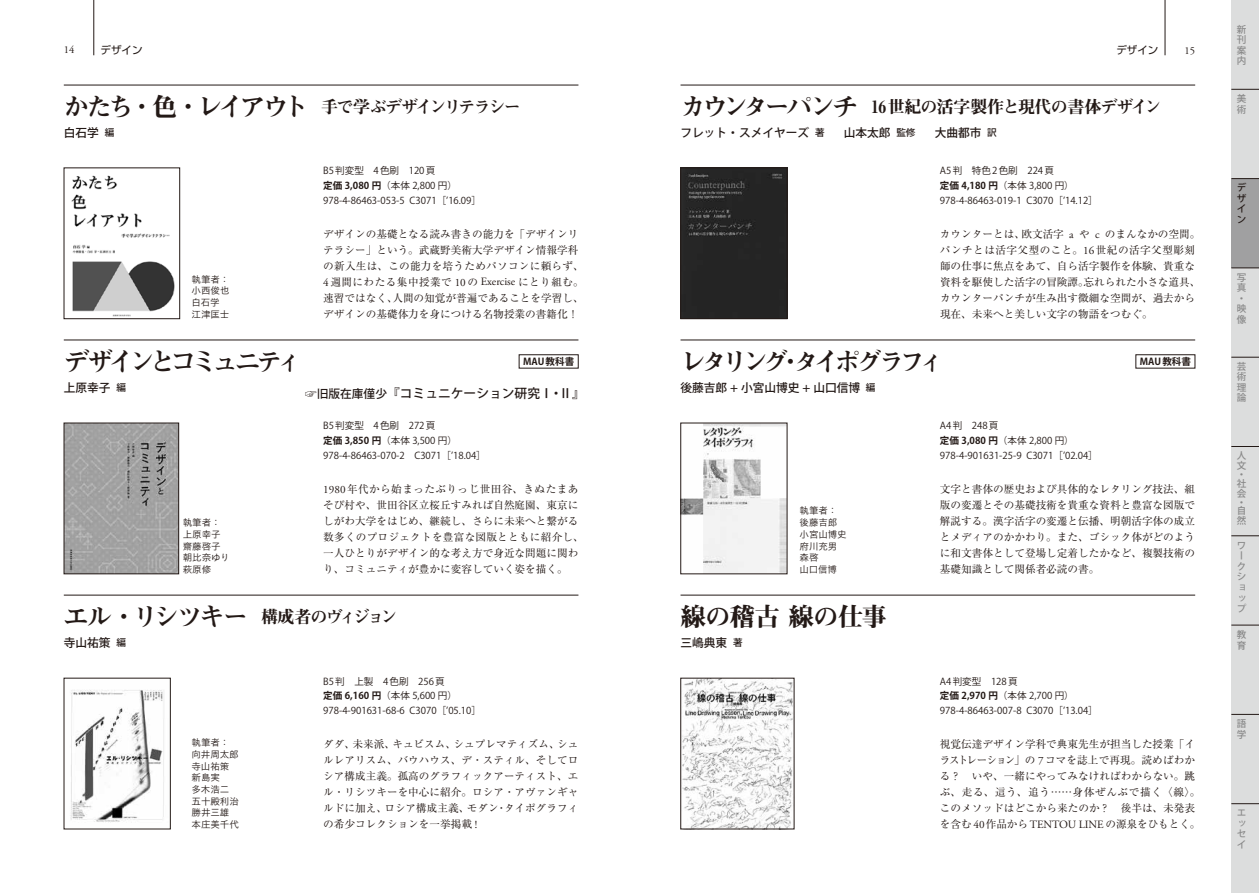
<style>
.page{position:relative;width:1259px;height:893px;background:#fff}
.page>*{position:absolute;margin:0;border:0;box-sizing:border-box;transform-origin:0 0}
.t1{font:25.5px "Midashi Min Pro MA31";letter-spacing:-.175em;color:#231916}
.t2{font:25.5px "Midashi Min Pro MA31";letter-spacing:-.03em;color:#231916}
.t3{font:16.95px "Midashi Min Pro MA31";letter-spacing:-.06em;color:#231916}
.t4{font:16.95px "Midashi Min Pro MA31";letter-spacing:-.1em;color:#231916}
.t5{font:16.95px "Midashi Min Pro MA31";letter-spacing:-.13em;color:#231916}
.t6{font:500 12.75px "Koz Go Pro";color:#231916}
.t7{font:500 11.7px "Koz Go Pro";color:#231916}
.t8{font:10.65px/15.9px "Ryumin Pro";color:#231916}
.t9{font:10.65px "Adobe Garamond Pro";color:#231916}
.t10{font:10.5px "Shin Go Pro";color:#231916}
.t11{font:9.6px/14.9px "Koz Go Pro";color:#231916}
.t12{font:9.6px/11.7px "Koburina Go Std W3";letter-spacing:-.015em;color:#231916}
.t13{font:500 9.6px/10.5px "Koz Go Pro";color:#898989}
.t14{font:700 9.6px "Koz Go Pro";color:#231916}
.t15{font:500 9.6px/10.5px "Koz Go Pro";color:#231916;text-align:justify}
.s1{font-size:25.5px}
.s2{font-size:9.6px}
.s3{font-weight:700}
.s4{font-family:"Adobe Garamond Pro";font-size:11.1px}
.s5{font-size:11.7px}
</style>
<div class="page">
<hr style="left:64px;top:85px;width:514px;height:1px;background:#231916">
<hr style="left:680px;top:85px;width:515px;height:1px;background:#231916">
<hr style="left:64px;top:340px;width:514px;height:1px;background:#231916">
<hr style="left:680px;top:340px;width:515px;height:1px;background:#231916">
<hr style="left:64px;top:595px;width:514px;height:1px;background:#231916">
<hr style="left:680px;top:595px;width:515px;height:1px;background:#231916">
<hr style="left:94px;top:0;width:1px;height:55px;background:#231916">
<hr style="left:1164px;top:0;width:1px;height:55px;background:#231916">
<div style="left:1231px;top:179px;width:28px;height:89px;background:#a0a0a1"></div>
<div style="left:1231px;top:90px;width:28px;height:89px;background:#dcdddd"></div>
<div style="left:1231px;top:0;width:28px;height:90px;background:#dcdddd"></div>
<div style="left:1231px;top:268px;width:28px;height:89px;background:#dcdddd"></div>
<div style="left:1231px;top:357px;width:28px;height:89px;background:#dcdddd"></div>
<div style="left:1231px;top:446px;width:28px;height:90px;background:#dcdddd"></div>
<div style="left:1231px;top:536px;width:28px;height:89px;background:#dcdddd"></div>
<div style="left:1231px;top:625px;width:28px;height:89px;background:#dcdddd"></div>
<div style="left:1231px;top:714px;width:28px;height:90px;background:#dcdddd"></div>
<div style="left:1231px;top:804px;width:28px;height:89px;background:#dcdddd"></div>
<svg style="left:1231px;top:268px;width:28px;height:1px"></svg>
<svg style="left:1231px;top:357px;width:28px;height:1px"></svg>
<svg style="left:1231px;top:446px;width:28px;height:1px"></svg>
<svg style="left:1231px;top:535px;width:28px;height:1px"></svg>
<svg style="left:1231px;top:625px;width:28px;height:1px"></svg>
<svg style="left:1231px;top:714px;width:28px;height:1px"></svg>
<svg style="left:1231px;top:803px;width:28px;height:1px"></svg>
<svg style="left:1231px;top:178px;width:28px;height:1px"></svg>
<svg style="left:1231px;top:89px;width:28px;height:1px"></svg>
<img style="left:66px;top:425px;width:111px;height:147px">
<div style="left:64px;top:423px;width:115px;height:151px;border:1px solid #231916"></div>
<img style="left:71px;top:175px;width:104px;height:142px">
<div style="left:64px;top:168px;width:116px;height:151px;border:1px solid #231916"></div>
<img style="left:70px;top:690px;width:94px;height:133px">
<div style="left:64px;top:678px;width:107px;height:151px;border:1px solid #231916"></div>
<img style="left:682px;top:170px;width:103px;height:147px">
<div style="left:680px;top:168px;width:107px;height:151px;border:1px solid #231916"></div>
<img style="left:682px;top:680px;width:110px;height:147px">
<div style="left:680px;top:678px;width:114px;height:151px;border:1px solid #231916"></div>
<img style="left:682px;top:425px;width:103px;height:147px">
<div style="left:680px;top:423px;width:107px;height:151px;border:1px solid #231916"></div>
<p class="t9" style="left:64px;top:43px;width:12px">14</p>
<p class="t10" style="left:101px;top:41px;width:43px">デザイン</p>
<p class="t10" style="left:1116px;top:41px;width:43px">デザイン</p>
<p class="t9" style="left:1184px;top:44px;width:12px">15</p>
<h2 class="t4" style="left:64px;top:93px;width:458px"><span class="s1">かたち・色・レイアウト</span> 手で学ぶデザインリテラシー</h2>
<p class="t7" style="left:64px;top:125px;width:52px">白石学 <span class="s2">編</span></p>
<p class="t12" style="left:191px;top:273px;width:40px">執筆者：小西俊也白石学江津匡士</p>
<p class="t11" style="left:323px;top:164px;width:159px">B5 判変型　4 色刷　120 頁<br><span class="s3">定価 3,080 円</span>（本体 2,800 円）<br>978-4-86463-053-5 C3071［’16.09］</p>
<p class="t8" style="left:323px;top:225px;width:262px">デザインの基礎となる読み書きの能力を「デザインリテラシー」という。武蔵野美術大学デザイン情報学科の新入生は、この能力を培うためパソコンに頼らず、<br><span class="s4">4</span>週間にわたる集中授業で <span class="s4">10</span>の <span class="s4">Exercise</span> にとり組む。速習ではなく、人間の知覚が普遍であることを学習し、デザインの基礎体力を身につける名物授業の書籍化！</p>
<h1 class="t1" style="left:64px;top:342px;width:240px">デザインとコミュニティ</h1>
<p class="t7" style="left:64px;top:380px;width:64px">上原幸子 <span class="s2">編</span></p>
<p class="t12" style="left:183px;top:517px;width:49px">執筆者：上原幸子齋藤啓子朝比奈ゆり萩原修</p>
<p class="t14" style="left:523px;top:355px;width:53px">MAU 教科書</p>
<p class="t6" style="left:305px;top:385px;width:281px"><span class="s5">☞旧版在庫僅少</span>『コミュニケーション研究Ⅰ・Ⅱ』</p>
<p class="t11" style="left:323px;top:419px;width:164px">B5 判変型　4 色刷　272 頁<br><span class="s3">定価 3,850 円</span>（本体 3,500 円）<br>978-4-86463-070-2　C3071［’18.04］</p>
<p class="t8" style="left:323px;top:480px;width:262px"><span class="s4">1980</span>年代から始まったぶりっじ世田谷、きぬたまあそび村や、世田谷区立桜丘すみれば自然庭園、東京にしがわ大学をはじめ、継続し、さらに未来へと繋がる数多くのプロジェクトを豊富な図版とともに紹介し、一人ひとりがデザイン的な考え方で身近な問題に関わり、コミュニティが豊かに変容していく姿を描く。</p>
<h2 class="t5" style="left:64px;top:604px;width:335px"><span class="s1">エル・リシツキー</span> 構成者のヴィジョン</h2>
<p class="t7" style="left:64px;top:635px;width:64px">寺山祐策 <span class="s2">編</span></p>
<p class="t12" style="left:191px;top:737px;width:49px">執筆者：向井周太郎寺山祐策新島実<br>多木浩二五十殿利治勝井三雄本庄美千代</p>
<p class="t11" style="left:323px;top:674px;width:159px">B5 判　上製　4 色刷　256 頁<br><span class="s3">定価 6,160 円</span>（本体 5,600 円）<br>978-4-901631-68-6 C3070［’05.10］</p>
<p class="t8" style="left:323px;top:735px;width:257px;text-align:justify">ダダ、未来派、キュビスム、シュプレマティズム、シュルレアリスム、バウハウス、デ・スティル、そしてロシア構成主義。孤高のグラフィックアーティスト、エル・リシツキーを中心に紹介。ロシア・アヴァンギャルドに加え、ロシア構成主義、モダン・タイポグラフィの希少コレクションを一挙掲載 <span class="s4">!</span></p>
<h2 class="t3" style="left:680px;top:93px;width:482px"><span class="s1">カウンターパンチ</span> 16世紀の活字製作と現代の書体デザイン</h2>
<p class="t7" style="left:680px;top:125px;width:318px">フレット・スメイヤーズ <span class="s2">著　　</span>山本太郎 <span class="s2">監修　　</span>大曲都市 <span class="s2">訳</span></p>
<p class="t11" style="left:940px;top:164px;width:159px">A5 判　特色 2 色刷　224 頁<br><span class="s3">定価 4,180 円</span>（本体 3,800 円）<br>978-4-86463-019-1 C3070［’14.12］</p>
<p class="t8" style="left:940px;top:225px;width:262px">カウンターとは、欧文活字 <span class="s4">a</span> や <span class="s4">c</span> のまんなかの空間。パンチとは活字父型のこと。<span class="s4">16</span>世紀の活字父型彫刻師の仕事に焦点をあて、自ら活字製作を体験、貴重な資料を駆使した活字の冒険譚。忘れられた小さな道具、カウンターパンチが生み出す微細な空間が、過去から現在、未来へと美しい文字の物語をつむぐ。</p>
<h1 class="t1" style="left:680px;top:342px;width:265px">レタリング・タイポグラフィ</h1>
<p class="t7" style="left:680px;top:380px;width:196px">後藤吉郎 + 小宮山博史 + 山口信博 <span class="s2">編</span></p>
<p class="t14" style="left:1139px;top:355px;width:53px">MAU 教科書</p>
<p class="t12" style="left:799px;top:505px;width:49px">執筆者：後藤吉郎小宮山博史府川充男森啓<br>山口信博</p>
<h1 class="t2" style="left:680px;top:597px;width:208px">線の稽古 線の仕事</h1>
<p class="t7" style="left:680px;top:635px;width:64px">三嶋典東 <span class="s2">著</span></p>
<p class="t11" style="left:940px;top:419px;width:159px">A4 判　248 頁<br><span class="s3">定価 3,080 円</span>（本体 2,800 円）<br>978-4-901631-25-9 C3071［’02.04］</p>
<p class="t8" style="left:940px;top:480px;width:257px;text-align:justify">文字と書体の歴史および具体的なレタリング技法、組版の変遷とその基礎技術を貴重な資料と豊富な図版で解説する。漢字活字の変遷と伝播、明朝活字体の成立とメディアのかかわり。また、ゴシック体がどのように和文書体として登場し定着したかなど、複製技術の基礎知識として関係者必読の書。</p>
<p class="t11" style="left:940px;top:674px;width:159px">A4 判変型　128 頁<br><span class="s3">定価 2,970 円</span>（本体 2,700 円）<br>978-4-86463-007-8 C3070［’13.04］</p>
<p class="t8" style="left:940px;top:735px;width:262px">視覚伝達デザイン学科で典東先生が担当した授業「イラストレーション」の <span class="s4">7</span>コマを誌上で再現。読めばわかる？　いや、一緒にやってみなければわからない。跳ぶ、走る、這う、追う……身体ぜんぶで描く〈線〉。このメソッドはどこから来たのか？　後半は、未発表を含む <span class="s4">40</span>作品から <span class="s4">TENTOU LINE</span> の源泉をひもとく。</p>
<p class="t13" style="left:1236px;top:24px;width:11px;text-align:justify">新刊案内</p>
<p class="t13" style="left:1236px;top:94px;width:11px">美術</p>
<p class="t15" style="left:1236px;top:183px;width:11px">デザイン</p>
<p class="t13" style="left:1236px;top:272px;width:11px">写真・映像</p>
<p class="t13" style="left:1236px;top:362px;width:11px;text-align:justify">芸術理論</p>
<p class="t13" style="left:1236px;top:451px;width:11px">人文</p>
<p class="t13" style="left:1236px;top:471px;width:11px;line-height:8.6px">・社</p>
<p class="t13" style="left:1236px;top:490px;width:11px;line-height:8.6px">会・自</p>
<p class="t13" style="left:1236px;top:516px;width:11px">然</p>
<p class="t13" style="left:1236px;top:541px;width:11px">ワークショップ</p>
<p class="t13" style="left:1236px;top:630px;width:11px">教育</p>
<p class="t13" style="left:1236px;top:719px;width:11px">語学</p>
<p class="t13" style="left:1236px;top:808px;width:10px;text-align:justify">エッセイ</p>
</div>
